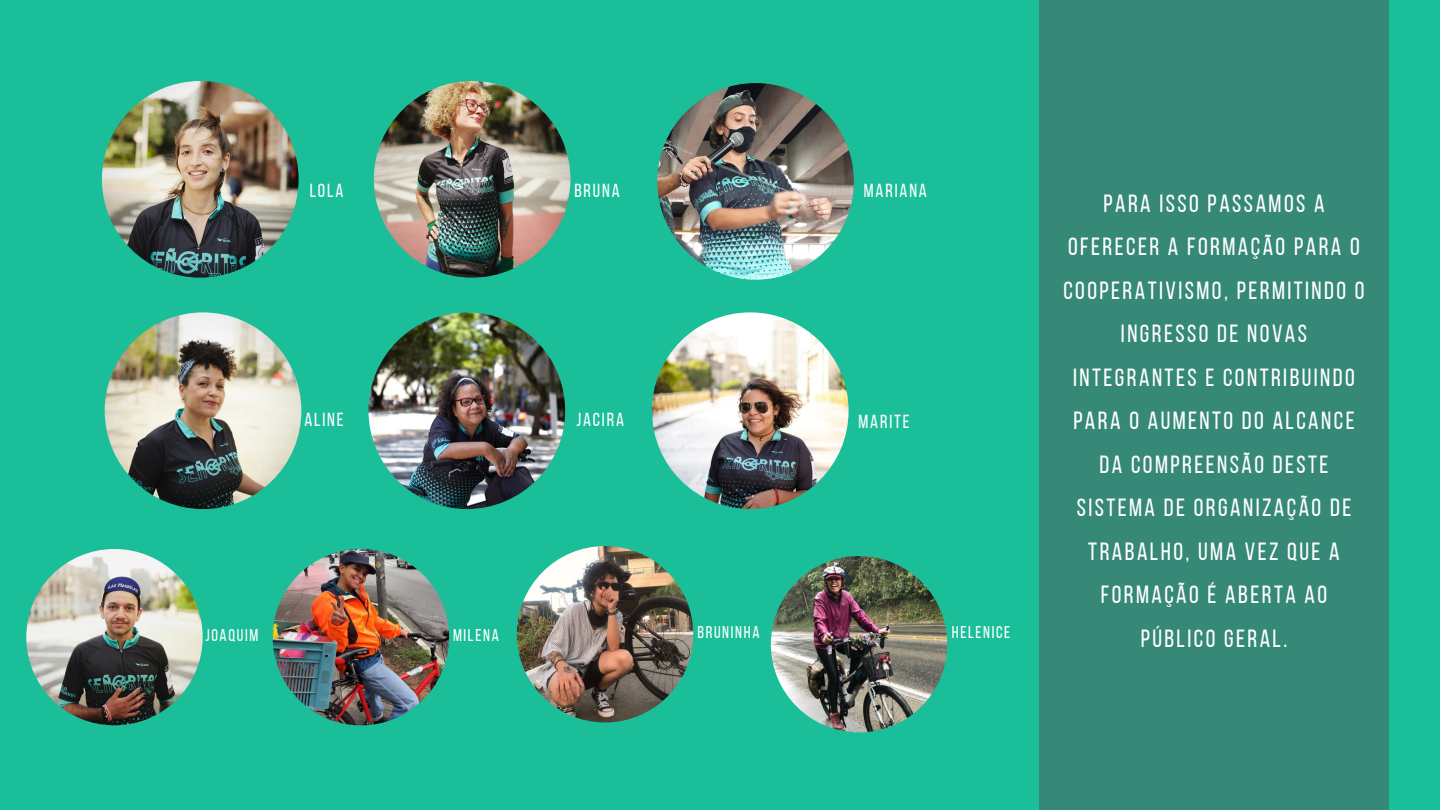
<style>
.page{position:relative;width:1440px;height:810px;background:#1abe99}
.page>*{position:absolute;margin:0;border:0;box-sizing:border-box;transform-origin:0 0}
.t1{font:24.8px/43.5px "Bebas Neue";letter-spacing:.1em;color:#fff;text-align:center}
.t2{font:18.9px "Bebas Neue";letter-spacing:.1em;color:#fff}
.t3{font:16.9px "Bebas Neue";letter-spacing:.1em;color:#fff}
</style>
<div class="page">
<img style="left:652px;top:312px;width:197px;height:197px;border-radius:50%">
<img style="left:374px;top:81px;width:196px;height:197px;border-radius:50%">
<img style="left:273px;top:549px;width:176px;height:176px;border-radius:50%">
<img style="left:102px;top:81px;width:197px;height:197px;border-radius:50%">
<img style="left:369px;top:312px;width:196px;height:197px;border-radius:50%">
<img style="left:105px;top:312px;width:196px;height:197px;border-radius:50%">
<img style="left:26px;top:549px;width:177px;height:176px;border-radius:50%">
<div style="left:1039px;top:0;width:350px;height:810px;background:#368976"></div>
<img style="left:657px;top:83px;width:197px;height:197px;border-radius:50%">
<img style="left:517px;top:546px;width:176px;height:176px;border-radius:50%">
<img style="left:771px;top:556px;width:176px;height:176px;border-radius:50%">
<p class="t2" style="left:310px;top:183px;width:35px">LOLA</p>
<p class="t2" style="left:574px;top:183px;width:47px">BRUNA</p>
<p class="t2" style="left:304px;top:412px;width:41px">ALINE</p>
<p class="t2" style="left:576px;top:412px;width:49px">JACIRA</p>
<p class="t3" style="left:205px;top:629px;width:54px">JOAQUIM</p>
<p class="t3" style="left:453px;top:629px;width:47px">MILENA</p>
<p class="t3" style="left:697px;top:626px;width:64px">BRUNINHA</p>
<p class="t2" style="left:864px;top:183px;width:65px">MARIANA</p>
<p class="t2" style="left:859px;top:414px;width:53px">MARITE</p>
<p class="t3" style="left:952px;top:626px;width:60px">HELENICE</p>
<p class="t1" style="left:1063px;top:184px;width:303px">PARA ISSO PASSAMOS A<br>OFERECER A FORMAÇÃO PARA O<br>COOPERATIVISMO, PERMITINDO O<br>INGRESSO DE NOVAS<br>INTEGRANTES E CONTRIBUINDO<br>PARA O AUMENTO DO ALCANCE<br>DA COMPREENSÃO DESTE<br>SISTEMA DE ORGANIZAÇÃO DE<br>TRABALHO, UMA VEZ QUE A<br>FORMAÇÃO É ABERTA AO<br>PÚBLICO GERAL.</p>
</div>
